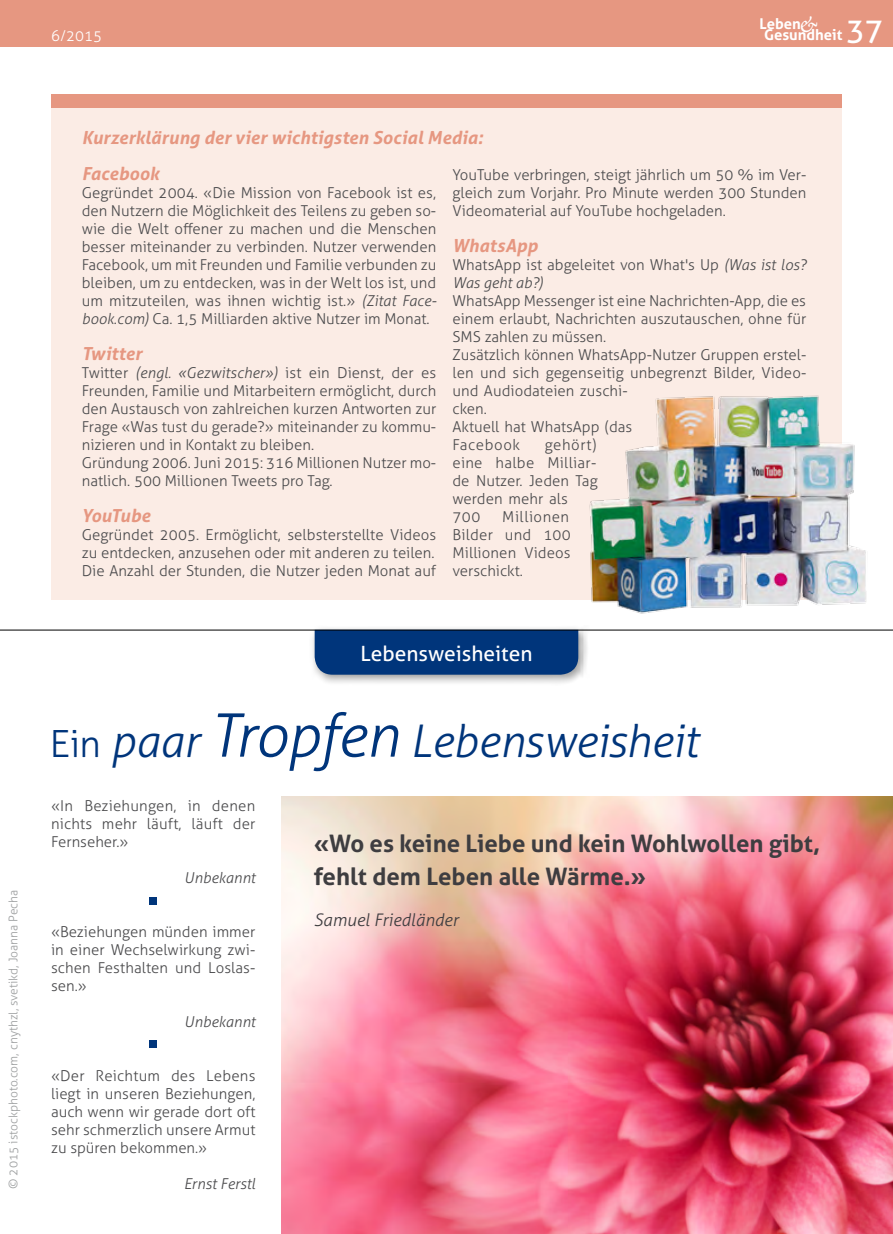
<style>
.page{position:relative;width:893px;height:1234px;background:#fff}
.page>*{position:absolute;margin:0;border:0;box-sizing:border-box;transform-origin:0 0}
.Lead{font:italic 300 45px "Aller";letter-spacing:-.01em;color:#00357b}
.t1{font:31.5px "Aller";color:#fff}
.Grundschrift{font:700 24px "Aller";color:#3e3d40}
.t2{font:21px "Aller";color:#fff}
.Zwischentitel_farbig{font:italic 700 18px "Aller";letter-spacing:.005em;color:#e69781}
.Zwischentitel_farbig-2{font:italic 700 18px "Aller";letter-spacing:-.02em;color:#e69781}
.Grundschrift-2{font:italic 300 17.4px "Aller";color:#3e3d40}
.Grundschrift-3{font:300 15px/18px "Aller";color:#4b4b4d;text-align:justify}
.Grundschrift-4{font:italic 300 15px "Aller";color:#4b4b4d}
.t3{font:300 15px "Aller";color:#fff}
.t4{font:700 14.85px "Aller";color:#fff}
.Bildvermerk{font:300 12px "Aller";color:#9c9e9f}
.s1{font-style:italic}
.s2{font-style:normal;font-size:37.5px}
.s3{font-size:60px}
</style>
<div class="page">
<div style="left:0;top:0;width:893px;height:47px;background:#e69781"></div>
<div style="left:51px;top:101px;width:791px;height:499px;background:#fbece5"></div>
<div style="left:51px;top:94px;width:791px;height:14px;background:#e69781"></div>
<img style="left:282px;top:796px;width:611px;height:437px">
<div style="left:309px;top:624px;width:280px;height:61px;background:#000;opacity:.4"></div>
<div style="left:315px;top:630px;width:263px;height:44px;background:#00357b"></div>
<div style="left:149px;top:896px;width:8px;height:8px;background:#00357b"></div>
<div style="left:149px;top:1039px;width:8px;height:8px;background:#00357b"></div>
<hr style="left:0;top:629px;width:893px;height:1px;background:#000">
<img style="left:589px;top:395px;width:277px;height:219px">
<h2 class="t1" style="left:799px;top:10px;width:85px"><sup>&amp;</sup> 37</h2>
<p class="t4" style="left:759px;top:14px;width:43px">Leben</p>
<p class="t3" style="left:51px;top:27px;width:53px">6/2015</p>
<p class="t4" style="left:764px;top:26px;width:80px">Gesundheit</p>
<p class="Bildvermerk" style="left:6px;top:1188px;width:300px;rotate:-90deg">© 2015 istockphoto.com, cnythzl, svetikd, Joanna Pecha</p>
<p class="Zwischentitel_farbig" style="left:82px;top:126px;width:403px">Kurzerklärung der vier wichtigsten Social Media:</p>
<p class="Zwischentitel_farbig" style="left:82px;top:162px;width:79px">Facebook</p>
<p class="Grundschrift-3" style="left:82px;top:184px;width:356px">Gegründet 2004. «Die Mission von Facebook ist es, den Nutzern die Möglichkeit des Teilens zu geben so&shy;wie die Welt offener zu machen und die Menschen besser miteinander zu verbinden. Nutzer verwenden Facebook, um mit Freunden und Familie verbunden zu bleiben, um zu entdecken, was in der Welt los ist, und um mitzuteilen, was ihnen wichtig ist.» <span class="s1">(Zitat Face&shy;book.com)</span> Ca. 1,5 Milliarden aktive Nutzer im Monat.</p>
<p class="Zwischentitel_farbig" style="left:82px;top:342px;width:62px">Twitter</p>
<p class="Grundschrift-3" style="left:82px;top:364px;width:356px">Twitter <span class="s1">(engl. «Gezwitscher»)</span> ist ein Dienst, der es Freunden, Familie und Mitarbeitern ermöglicht, durch den Austausch von zahlreichen kurzen Antworten zur Frage «Was tust du gerade?» miteinander zu kommu&shy;nizieren und in Kontakt zu bleiben.</p>
<p class="Grundschrift-3" style="left:82px;top:454px;width:356px">Gründung 2006. Juni 2015: 316 Millionen Nutzer mo&shy;natlich. 500 Millionen Tweets pro Tag.</p>
<p class="Zwischentitel_farbig-2" style="left:82px;top:504px;width:70px">YouTube</p>
<p class="Grundschrift-3" style="left:82px;top:526px;width:356px">Gegründet 2005. Ermöglicht, selbsterstellte Videos zu entdecken, anzusehen oder mit anderen zu teilen.</p>
<p class="Grundschrift-3" style="left:82px;top:562px;width:356px">Die Anzahl der Stunden, die Nutzer jeden Monat auf</p>
<p class="Grundschrift-3" style="left:452px;top:166px;width:355px">YouTube verbringen, steigt jährlich um 50 % im Ver&shy;gleich zum Vorjahr. Pro Minute werden 300 Stunden Videomaterial auf YouTube hochgeladen.</p>
<p class="Zwischentitel_farbig" style="left:452px;top:234px;width:87px">WhatsApp</p>
<p class="Grundschrift-3" style="left:452px;top:256px;width:355px">WhatsApp ist abgeleitet von What's Up <span class="s1">(Was ist los?<br>Was geht ab?)</span></p>
<p class="Grundschrift-3" style="left:452px;top:292px;width:355px">WhatsApp Messenger ist eine Nachrichten-App, die es einem erlaubt, Nachrichten auszutauschen, ohne für SMS zahlen zu müssen.</p>
<p class="Grundschrift-3" style="left:452px;top:346px;width:355px;text-align:left">Zusätzlich können WhatsApp-Nutzer Gruppen erstel&shy;len und sich gegenseitig unbegrenzt Bilder, Video&shy;und Audiodateien zuschi-<br>cken.</p>
<p class="Grundschrift-3" style="left:452px;top:418px;width:181px">Aktuell hat WhatsApp (das<br>Facebook</p>
<p class="Grundschrift-3" style="left:452px;top:436px;width:147px;text-align:left;text-indent:92px">gehört) eine halbe Milliar&shy;de Nutzer. Jeden Tag werden mehr als<br>700</p>
<p class="Grundschrift-3" style="left:452px;top:508px;width:120px;text-indent:50px">Millionen Bilder und 100<br>Millionen Videos verschickt.</p>
<p class="t2" style="left:360px;top:640px;width:174px">Lebensweisheiten</p>
<p class="Lead" style="left:50px;top:713px;width:650px"><span class="s2">Ein</span> paar <span class="s3">Tropfen</span> Lebensweisheit</p>
<p class="Grundschrift-3" style="left:51px;top:796px;width:206px">«In Beziehungen, in denen nichts mehr läuft, läuft der Fernseher.»</p>
<p class="Grundschrift-4" style="left:184px;top:868px;width:73px">Unbekannt</p>
<p class="Grundschrift-3" style="left:51px;top:922px;width:206px">«Beziehungen münden immer in einer Wechselwirkung zwi&shy;schen Festhalten und Loslas&shy;sen.»</p>
<p class="Grundschrift-4" style="left:184px;top:1012px;width:73px">Unbekannt</p>
<p class="Grundschrift-3" style="left:51px;top:1066px;width:206px">«Der Reichtum des Lebens liegt in unseren Beziehungen, auch wenn wir gerade dort oft sehr schmerzlich unsere Armut zu spüren bekommen.»</p>
<p class="Grundschrift-4" style="left:184px;top:1174px;width:73px">Ernst Ferstl</p>
<p class="Grundschrift" style="left:314px;top:828px;width:508px">«Wo es keine Liebe und kein Wohlwollen gibt,</p>
<p class="Grundschrift" style="left:314px;top:861px;width:334px">fehlt dem Leben alle Wärme.»</p>
<p class="Grundschrift-2" style="left:314px;top:909px;width:146px">Samuel Friedländer</p>
</div>
